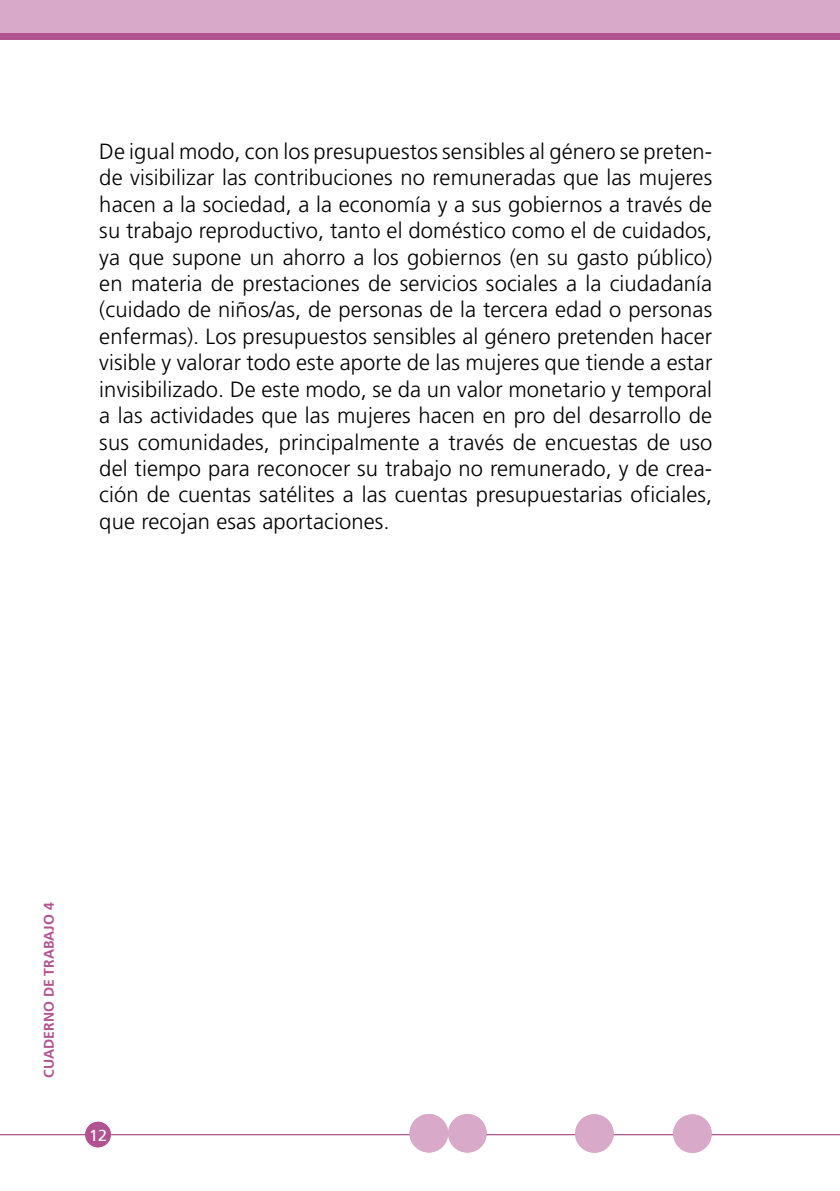
<style>
.page{position:relative;width:840px;height:1191px;background:#fff}
.page>*{position:absolute;margin:0;border:0;box-sizing:border-box;transform-origin:0 0}
.Texto_normal{font:300 22px/26.4px "Frutiger";letter-spacing:.005em;color:#000;text-align:justify}
.t1{font:16px "Frutiger";color:#fff}
.t2{font:700 14px "Frutiger";color:#b25391}
</style>
<div class="page">
<div style="left:0;top:0;width:839px;height:40px;background:#d8a9c8"></div>
<hr style="left:0;top:1134px;width:839px;height:1px;background:#b25391">
<div style="left:85px;top:1121px;width:26px;height:26px;background:#b25391;border-radius:50%"></div>
<div style="left:0;top:33px;width:839px;height:7px;background:#b25391"></div>
<div style="left:409px;top:1114px;width:39px;height:38px;background:#d8a9c8;border-radius:50%"></div>
<div style="left:448px;top:1114px;width:38px;height:38px;background:#d8a9c8;border-radius:50%"></div>
<div style="left:574px;top:1114px;width:39px;height:38px;background:#d8a9c8;border-radius:50%"></div>
<div style="left:672px;top:1114px;width:39px;height:38px;background:#d8a9c8;border-radius:50%"></div>
<p class="Texto_normal" style="left:99px;top:138px;width:614px">De igual modo, con los presupuestos sensibles al género se preten&shy;de visibilizar las contribuciones no remuneradas que las mujeres hacen a la sociedad, a la economía y a sus gobiernos a través de su trabajo reproductivo, tanto el doméstico como el de cuidados, ya que supone un ahorro a los gobiernos (en su gasto público) en materia de prestaciones de servicios sociales a la ciudadanía (cuidado de niños/as, de personas de la tercera edad o personas enfermas). Los presupuestos sensibles al género pretenden hacer visible y valorar todo este aporte de las mujeres que tiende a estar invisibilizado. De este modo, se da un valor monetario y temporal a las actividades que las mujeres hacen en pro del desarrollo de sus comunidades, principalmente a través de encuestas de uso del tiempo para reconocer su trabajo no remunerado, y de crea&shy;ción de cuentas satélites a las cuentas presupuestarias oficiales, que recojan esas aportaciones.</p>
<p class="t2" style="left:41px;top:1077px;width:177px;rotate:-90deg">CUADERNO DE TRABAJO 4</p>
<p class="t1" style="left:89px;top:1125px;width:19px">12</p>
</div>
